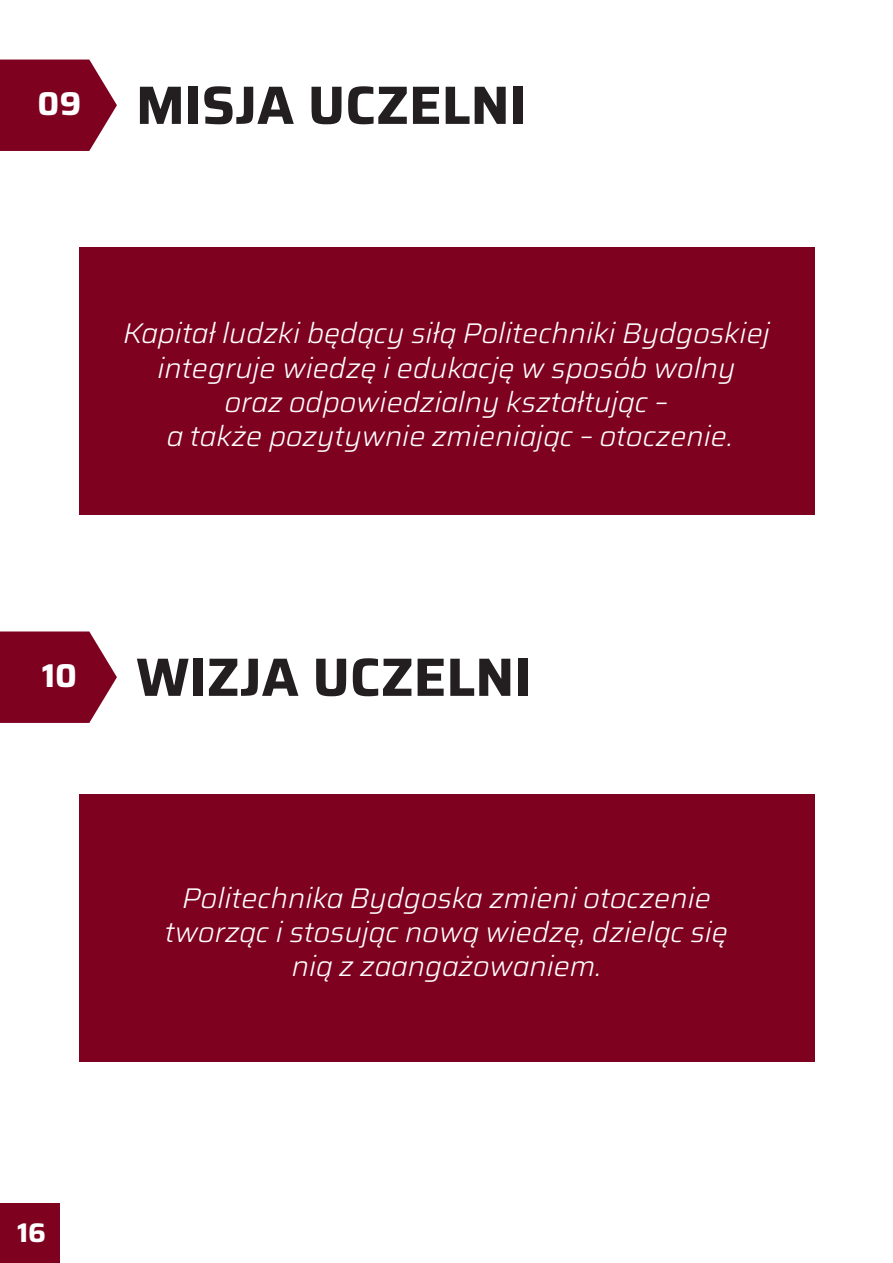
<style>
.page{position:relative;width:893px;height:1263px;background:#fff}
.page>*{position:absolute;margin:0;border:0;box-sizing:border-box;transform-origin:0 0}
.naglowek{font:700 54px "Saira";color:#231f20}
.naglowek-2{font:700 33px "Saira";color:#fff}
.t1{font:italic 300 28.5px "Saira";color:#fff}
.t2{font:700 27px "Saira";color:#fff}
</style>
<div class="page">
<div style="left:0;top:1203px;width:60px;height:60px;background:#7f0120"></div>
<div style="left:79px;top:247px;width:735px;height:267px;background:#7f0120"></div>
<div style="left:79px;top:794px;width:735px;height:268px;background:#7f0120"></div>
<svg style="left:0;top:631px;width:117px;height:92px;background:#8e203b"></svg>
<svg style="left:0;top:60px;width:117px;height:91px;background:#8e1f3a"></svg>
<p class="naglowek-2" style="left:38px;top:77px;width:45px">09</p>
<p class="naglowek" style="left:136px;top:61px;width:392px">MISJA UCZELNI</p>
<p class="t1" style="left:123px;top:310px;width:648px">Kapitał ludzki będący siłą Politechniki Bydgoskiej</p>
<p class="t1" style="left:158px;top:344px;width:579px">integruje wiedzę i edukację w sposób wolny</p>
<p class="t1" style="left:225px;top:379px;width:445px">oraz odpowiedzialny kształtując –</p>
<p class="t1" style="left:167px;top:413px;width:567px">a także pozytywnie zmieniając – otoczenie.</p>
<p class="naglowek-2" style="left:42px;top:649px;width:36px">10</p>
<p class="naglowek" style="left:136px;top:633px;width:397px">WIZJA UCZELNI</p>
<p class="t1" style="left:182px;top:875px;width:530px">Politechnika Bydgoska zmieni otoczenie</p>
<p class="t1" style="left:165px;top:909px;width:564px">tworząc i stosując nową wiedzę, dzieląc się</p>
<p class="t1" style="left:292px;top:943px;width:311px">nią z zaangażowaniem.</p>
<p class="t2" style="left:18px;top:1210px;width:30px">16</p>
</div>
